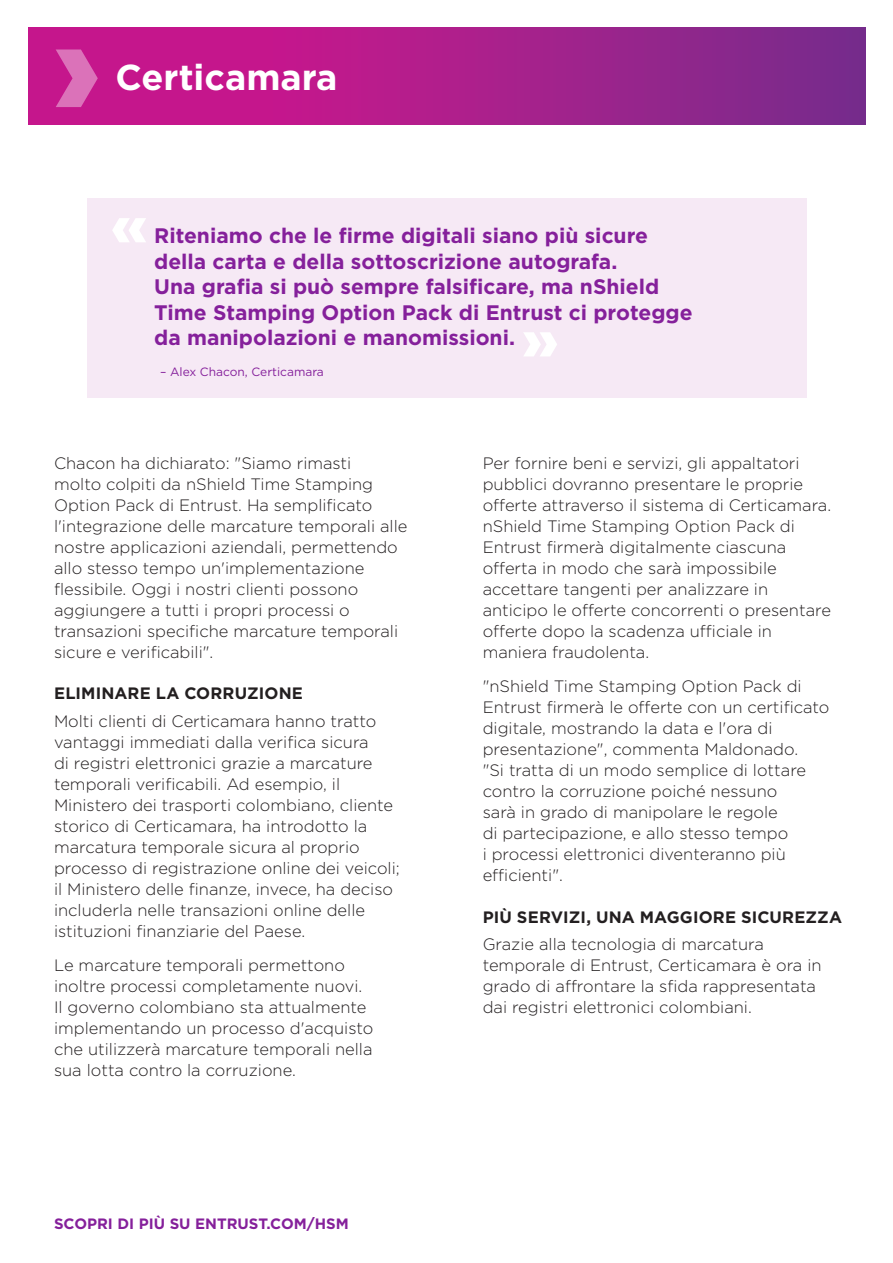
<style>
.page{position:relative;width:893px;height:1263px;background:#fff}
.page>*{position:absolute;margin:0;border:0;box-sizing:border-box;transform-origin:0 0}
.t1{font:700 36px "Gotham";color:#fff}
.t2{font:700 21px/25.5px "Gotham";color:#85209b}
.t3{font:300 16.5px/21px "Gotham";color:#231f20}
.t4{font:700 16.5px "Gotham";letter-spacing:.01em;color:#231f20}
.t5{font:700 15px "Gotham";color:#85209b}
.t6{font:12px "Gotham";color:#85209b}
</style>
<div class="page">
<div style="left:87px;top:198px;width:719px;height:199px;background:#f6e9f5"></div>
<svg style="left:524px;top:332px;width:33px;height:24px"></svg>
<svg style="left:112px;top:218px;width:34px;height:24px"></svg>
<svg style="left:29px;top:27px;width:837px;height:98px;background:#a91e8b"></svg>
<svg style="left:56px;top:50px;width:42px;height:57px;background:#d24da7"></svg>
<h1 class="t1" style="left:115px;top:54px;width:223px">Certicamara</h1>
<p class="t2" style="left:154px;top:223px;width:540px">Riteniamo che le firme digitali siano più sicure della carta e della sottoscrizione autografa.<br>Una grafia si può sempre falsificare, ma nShield Time Stamping Option Pack di Entrust ci protegge da manipolazioni e manomissioni.</p>
<p class="t6" style="left:160px;top:364px;width:165px">– Alex Chacon, Certicamara</p>
<p class="t3" style="left:54px;top:452px;width:355px">Chacon ha dichiarato: "Siamo rimasti<br>molto colpiti da nShield Time Stamping Option Pack di Entrust. Ha semplificato l'integrazione delle marcature temporali alle nostre applicazioni aziendali, permettendo allo stesso tempo un'implementazione flessibile. Oggi i nostri clienti possono aggiungere a tutti i propri processi o transazioni specifiche marcature temporali sicure e verificabili".</p>
<p class="t4" style="left:54px;top:682px;width:250px">ELIMINARE LA CORRUZIONE</p>
<p class="t3" style="left:54px;top:710px;width:347px">Molti clienti di Certicamara hanno tratto vantaggi immediati dalla verifica sicura<br>di registri elettronici grazie a marcature temporali verificabili. Ad esempio, il Ministero dei trasporti colombiano, cliente storico di Certicamara, ha introdotto la marcatura temporale sicura al proprio processo di registrazione online dei veicoli; il Ministero delle finanze, invece, ha deciso includerla nelle transazioni online delle istituzioni finanziarie del Paese.</p>
<p class="t3" style="left:54px;top:954px;width:321px">Le marcature temporali permettono inoltre processi completamente nuovi.<br>Il governo colombiano sta attualmente implementando un processo d'acquisto che utilizzerà marcature temporali nella sua lotta contro la corruzione.</p>
<p class="t5" style="left:54px;top:1214px;width:296px">SCOPRI DI PIÙ SU ENTRUST.COM/HSM</p>
<p class="t3" style="left:483px;top:452px;width:350px">Per fornire beni e servizi, gli appaltatori pubblici dovranno presentare le proprie offerte attraverso il sistema di Certicamara. nShield Time Stamping Option Pack di Entrust firmerà digitalmente ciascuna offerta in modo che sarà impossibile accettare tangenti per analizzare in anticipo le offerte concorrenti o presentare offerte dopo la scadenza ufficiale in maniera fraudolenta.</p>
<p class="t3" style="left:483px;top:675px;width:348px">"nShield Time Stamping Option Pack di Entrust firmerà le offerte con un certificato digitale, mostrando la data e l'ora di presentazione", commenta Maldonado.<br>"Si tratta di un modo semplice di lottare contro la corruzione poiché nessuno<br>sarà in grado di manipolare le regole<br>di partecipazione, e allo stesso tempo<br>i processi elettronici diventeranno più efficienti".</p>
<p class="t4" style="left:483px;top:906px;width:361px">PIÙ SERVIZI, UNA MAGGIORE SICUREZZA</p>
<p class="t3" style="left:483px;top:933px;width:340px">Grazie alla tecnologia di marcatura temporale di Entrust, Certicamara è ora in grado di affrontare la sfida rappresentata dai registri elettronici colombiani.</p>
</div>
